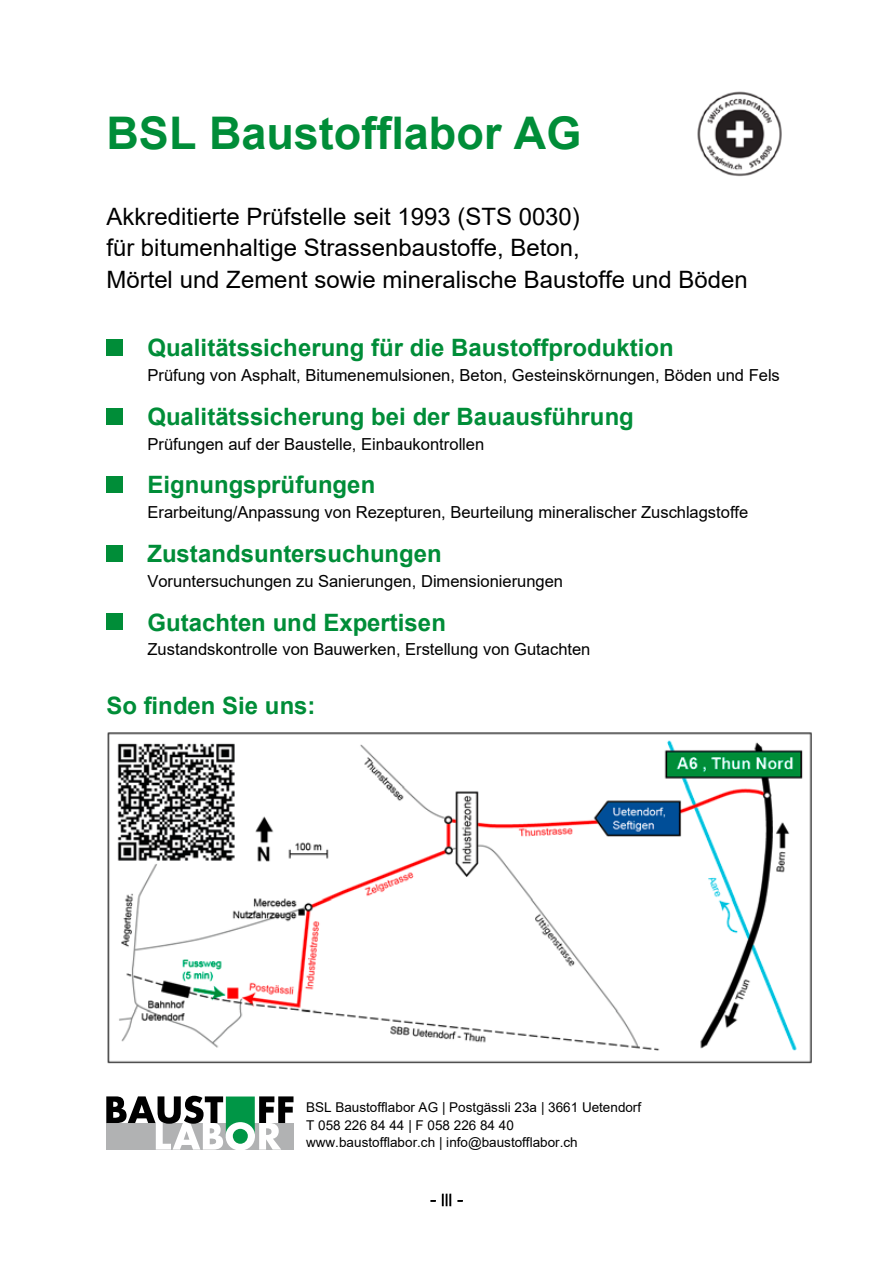
<style>
.page{position:relative;width:893px;height:1263px;background:#fff}
.page>*{position:absolute;margin:0;border:0;box-sizing:border-box;transform-origin:0 0}
.t1{font:700 45px "Arial";color:#008d38}
.t2{font:700 24px "Arial";color:#008d38}
.t3{font:24px/31.8px "Arial";color:#000}
.t4{font:16.5px "Arial";color:#000}
.t5{font:300 16.5px "Segoe UI";color:#000}
.t6{font:13.5px/17.9px "Arial";letter-spacing:.005em;color:#000}
</style>
<div class="page">
<img style="left:107px;top:732px;width:705px;height:332px">
<img style="left:697px;top:91px;width:85px;height:86px">
<div style="left:106px;top:339px;width:17px;height:17px;background:#008d38"></div>
<div style="left:106px;top:408px;width:17px;height:16px;background:#008d38"></div>
<div style="left:106px;top:476px;width:17px;height:17px;background:#008d38"></div>
<div style="left:106px;top:545px;width:17px;height:16px;background:#008d38"></div>
<div style="left:106px;top:613px;width:17px;height:17px;background:#008d38"></div>
<svg style="left:106px;top:1096px;width:187px;height:54px"></svg>
<h1 class="t1" style="left:106px;top:101px;width:476px">BSL Baustofflabor AG</h1>
<h2 class="t3" style="left:106px;top:200px;width:643px">Akkreditierte Prüfstelle seit 1993 (STS 0030)<br>für bitumenhaltige Strassenbaustoffe, Beton,<br>Mörtel und Zement sowie mineralische Baustoffe und Böden</h2>
<h2 class="t2" style="left:147px;top:331px;width:528px">Qualitätssicherung für die Baustoffproduktion</h2>
<p class="t4" style="left:147px;top:364px;width:634px">Prüfung von Asphalt, Bitumenemulsionen, Beton, Gesteinskörnungen, Böden und Fels</p>
<h2 class="t2" style="left:147px;top:399px;width:488px">Qualitätssicherung bei der Bauausführung</h2>
<p class="t4" style="left:147px;top:433px;width:338px">Prüfungen auf der Baustelle, Einbaukontrollen</p>
<h2 class="t2" style="left:147px;top:468px;width:229px">Eignungsprüfungen</h2>
<p class="t4" style="left:147px;top:501px;width:602px">Erarbeitung/Anpassung von Rezepturen, Beurteilung mineralischer Zuschlagstoffe</p>
<h2 class="t2" style="left:147px;top:537px;width:296px">Zustandsuntersuchungen</h2>
<p class="t4" style="left:147px;top:570px;width:417px">Voruntersuchungen zu Sanierungen, Dimensionierungen</p>
<h2 class="t2" style="left:147px;top:605px;width:300px">Gutachten und Expertisen</h2>
<p class="t4" style="left:147px;top:638px;width:444px">Zustandskontrolle von Bauwerken, Erstellung von Gutachten</p>
<h2 class="t2" style="left:106px;top:688px;width:211px">So finden Sie uns:</h2>
<p class="t6" style="left:306px;top:1098px;width:337px">BSL Baustofflabor AG | Postgässli 23a | 3661 Uetendorf<br>T 058 226 84 44 | F 058 226 84 40 www.baustofflabor.ch | info@baustofflabor.ch</p>
<p class="t5" style="left:430px;top:1184px;width:35px">- III -</p>
</div>
